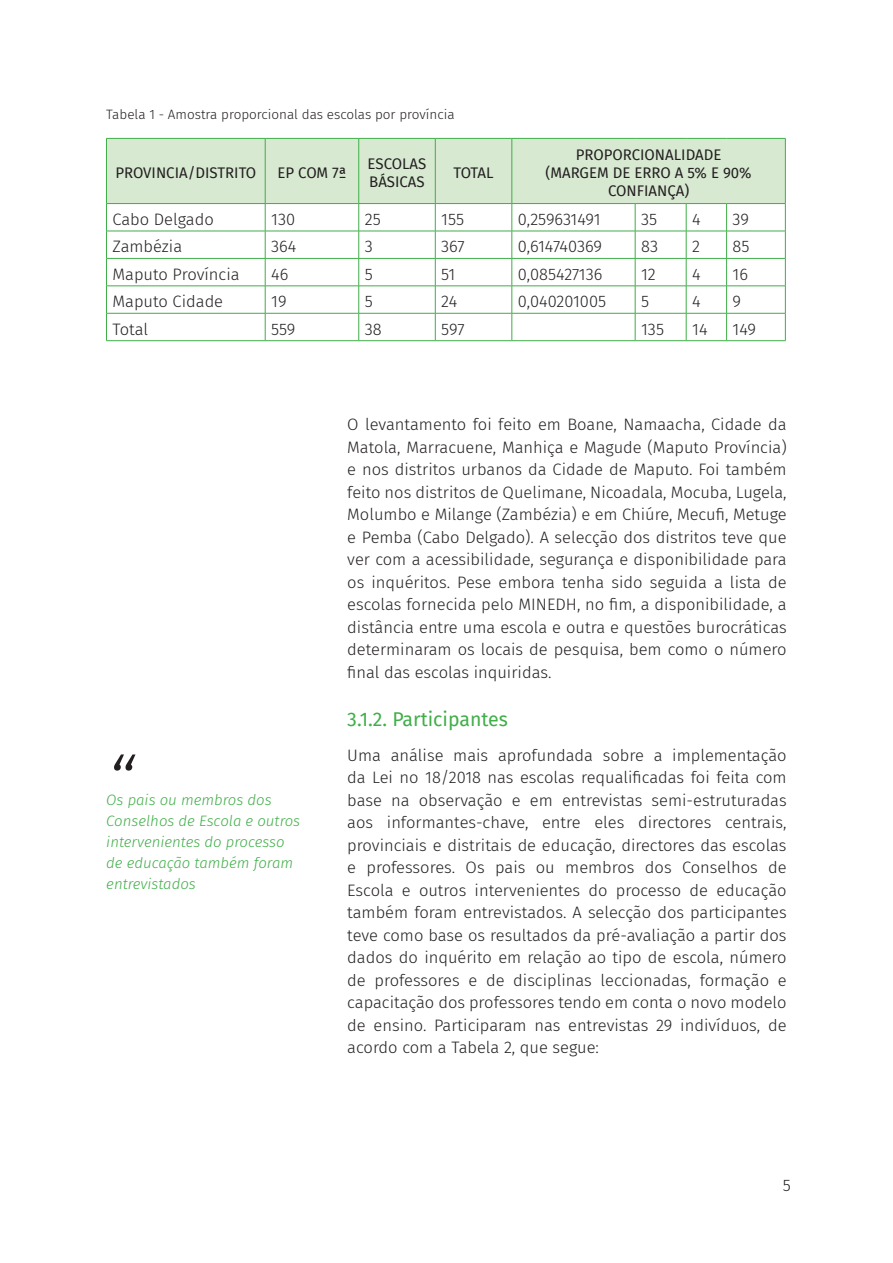
<style>
.page{position:relative;width:893px;height:1263px;background:#fff}
.page>*{position:absolute;margin:0;border:0;box-sizing:border-box;transform-origin:0 0}
.Aspas_azul{font:italic 300 75px "Fira Sans";color:#231f20}
.TT_3_Azul{font:19.5px "Fira Sans";color:#40ae49}
.Paragráfo_normal{font:300 16.5px/22.5px "Fira Sans";color:#231f20;text-align:justify}
.citação_italic_azul{font:italic 300 15px/21px "Fira Sans";color:#40ae49}
.Tabela_header{font:15px/18px "Fira Sans";color:#231f20}
.Legenda_tabela{font:300 13.5px "Fira Sans";color:#231f20}
</style>
<div class="page">
<svg style="left:106px;top:138px;width:680px;height:202px"></svg>
<hr style="left:106px;top:340px;width:159px;height:1px;background:#40ae49">
<hr style="left:265px;top:340px;width:94px;height:1px;background:#40ae49">
<hr style="left:359px;top:340px;width:76px;height:1px;background:#40ae49">
<hr style="left:435px;top:340px;width:77px;height:1px;background:#40ae49">
<hr style="left:512px;top:340px;width:123px;height:1px;background:#40ae49">
<hr style="left:635px;top:340px;width:51px;height:1px;background:#40ae49">
<hr style="left:686px;top:340px;width:41px;height:1px;background:#40ae49">
<hr style="left:727px;top:340px;width:58px;height:1px;background:#40ae49">
<p class="Legenda_tabela" style="left:106px;top:105px;width:350px">Tabela 1 - Amostra proporcional das escolas por província</p>
<p class="Tabela_header" style="left:115px;top:163px;width:142px">PROVINCIA/DISTRITO</p>
<p class="Tabela_header" style="left:278px;top:163px;width:70px">EP COM 7ª</p>
<p class="Tabela_header" style="left:368px;top:154px;width:60px">ESCOLAS<br>BÁSICAS</p>
<p class="Tabela_header" style="left:453px;top:163px;width:42px">TOTAL</p>
<p class="Tabela_header" style="left:576px;top:145px;width:147px">PROPORCIONALIDADE</p>
<p class="Tabela_header" style="left:546px;top:163px;width:208px;text-align:center">(MARGEM DE ERRO A 5% E 90%<br>CONFIANÇA)</p>
<p class="Paragráfo_normal" style="left:112px;top:208px;width:103px">Cabo Delgado</p>
<p class="Paragráfo_normal" style="left:271px;top:208px;width:25px">130</p>
<p class="Paragráfo_normal" style="left:365px;top:208px;width:17px">25</p>
<p class="Paragráfo_normal" style="left:441px;top:208px;width:24px">155</p>
<p class="Paragráfo_normal" style="left:518px;top:208px;width:84px">0,259631491</p>
<p class="Paragráfo_normal" style="left:641px;top:208px;width:18px">35</p>
<p class="Paragráfo_normal" style="left:692px;top:208px;width:10px">4</p>
<p class="Paragráfo_normal" style="left:733px;top:208px;width:18px">39</p>
<p class="Paragráfo_normal" style="left:112px;top:235px;width:71px">Zambézia</p>
<p class="Paragráfo_normal" style="left:271px;top:235px;width:27px">364</p>
<p class="Paragráfo_normal" style="left:365px;top:235px;width:10px">3</p>
<p class="Paragráfo_normal" style="left:441px;top:235px;width:25px">367</p>
<p class="Paragráfo_normal" style="left:518px;top:235px;width:86px">0,614740369</p>
<p class="Paragráfo_normal" style="left:641px;top:235px;width:18px">83</p>
<p class="Paragráfo_normal" style="left:692px;top:235px;width:9px">2</p>
<p class="Paragráfo_normal" style="left:733px;top:235px;width:18px">85</p>
<p class="Paragráfo_normal" style="left:112px;top:263px;width:129px">Maputo Província</p>
<p class="Paragráfo_normal" style="left:271px;top:263px;width:19px">46</p>
<p class="Paragráfo_normal" style="left:365px;top:263px;width:10px">5</p>
<p class="Paragráfo_normal" style="left:441px;top:263px;width:16px">51</p>
<p class="Paragráfo_normal" style="left:518px;top:263px;width:86px">0,085427136</p>
<p class="Paragráfo_normal" style="left:641px;top:263px;width:16px">12</p>
<p class="Paragráfo_normal" style="left:692px;top:263px;width:10px">4</p>
<p class="Paragráfo_normal" style="left:733px;top:263px;width:17px">16</p>
<p class="Paragráfo_normal" style="left:112px;top:290px;width:112px">Maputo Cidade</p>
<p class="Paragráfo_normal" style="left:271px;top:290px;width:17px">19</p>
<p class="Paragráfo_normal" style="left:365px;top:290px;width:10px">5</p>
<p class="Paragráfo_normal" style="left:441px;top:290px;width:18px">24</p>
<p class="Paragráfo_normal" style="left:518px;top:290px;width:90px">0,040201005</p>
<p class="Paragráfo_normal" style="left:641px;top:290px;width:10px">5</p>
<p class="Paragráfo_normal" style="left:692px;top:290px;width:10px">4</p>
<p class="Paragráfo_normal" style="left:733px;top:290px;width:10px">9</p>
<p class="Paragráfo_normal" style="left:112px;top:318px;width:37px">Total</p>
<p class="Paragráfo_normal" style="left:271px;top:318px;width:26px">559</p>
<p class="Paragráfo_normal" style="left:365px;top:318px;width:18px">38</p>
<p class="Paragráfo_normal" style="left:441px;top:318px;width:25px">597</p>
<p class="Paragráfo_normal" style="left:641px;top:318px;width:24px">135</p>
<p class="Paragráfo_normal" style="left:692px;top:318px;width:17px">14</p>
<p class="Paragráfo_normal" style="left:733px;top:318px;width:25px">149</p>
<p class="Aspas_azul" style="left:106px;top:731px;width:29px">“</p>
<p class="citação_italic_azul" style="left:106px;top:789px;width:195px">Os pais ou membros dos<br>Conselhos de Escola e outros intervenientes do processo de educação também foram entrevistados</p>
<p class="Paragráfo_normal" style="left:347px;top:413px;width:441px">O levantamento foi feito em Boane, Namaacha, Cidade da Matola, Marracuene, Manhiça e Magude (Maputo Província) e nos distritos urbanos da Cidade de Maputo. Foi também feito nos distritos de Quelimane, Nicoadala, Mocuba, Lugela, Molumbo e Milange (Zambézia) e em Chiúre, Mecufi, Metuge e Pemba (Cabo Delgado). A selecção dos distritos teve que ver com a acessibilidade, segurança e disponibilidade para os inquéritos. Pese embora tenha sido seguida a lista de escolas fornecida pelo MINEDH, no fim, a disponibilidade, a distância entre uma escola e outra e questões burocráticas determinaram os locais de pesquisa, bem como o número final das escolas inquiridas.</p>
<p class="TT_3_Azul" style="left:347px;top:704px;width:162px">3.1.2. Participantes</p>
<p class="Paragráfo_normal" style="left:347px;top:744px;width:441px">Uma análise mais aprofundada sobre a implementação da Lei no 18/2018 nas escolas requalificadas foi feita com base na observação e em entrevistas semi-estruturadas aos informantes-chave, entre eles directores centrais, provinciais e distritais de educação, directores das escolas e professores. Os pais ou membros dos Conselhos de Escola e outros intervenientes do processo de educação também foram entrevistados. A selecção dos participantes teve como base os resultados da pré-avaliação a partir dos dados do inquérito em relação ao tipo de escola, número de professores e de disciplinas leccionadas, formação e capacitação dos professores tendo em conta o novo modelo de ensino. Participaram nas entrevistas 29 indivíduos, de acordo com a Tabela 2, que segue:</p>
<p class="Paragráfo_normal" style="left:783px;top:1174px;width:10px">5</p>
</div>
